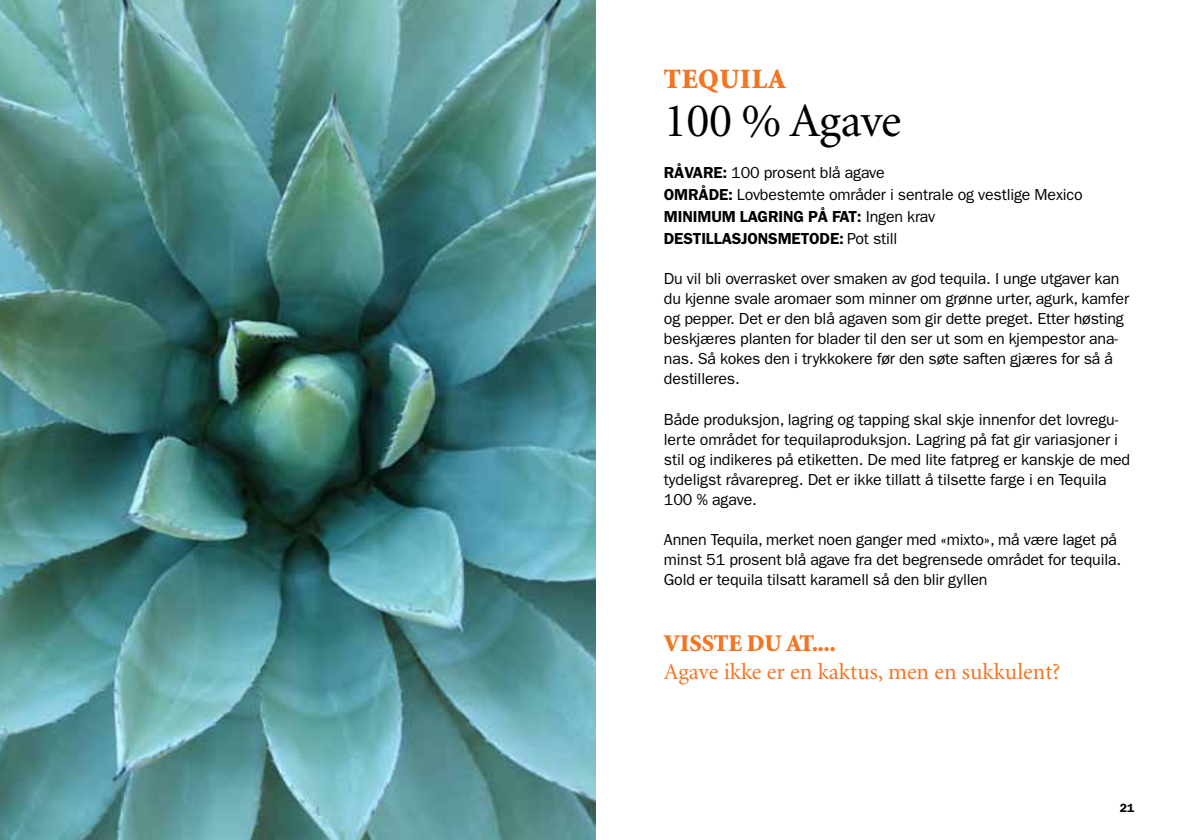
<style>
.page{position:relative;width:1191px;height:840px;background:#fff}
.page>*{position:absolute;margin:0;border:0;box-sizing:border-box;transform-origin:0 0}
.t1{font:48px "Minion LT";letter-spacing:-.02em;color:#000}
.t2{font:900 28px "Minion LT";color:#f47421}
.t3{font:900 24px "Minion LT";color:#f47421}
.t4{font:23px "Minion LT";color:#f47421}
.t5{font:16px/20px "Franklin Gothic LT";letter-spacing:-.01em;color:#000}
.t6{font:600 12px "Franklin Gothic LT";color:#000}
.s1{font-weight:600}
</style>
<div class="page">
<img style="left:0;top:0;width:595px;height:839px">
<h2 class="t2" style="left:664px;top:65px;width:124px">TEQUILA</h2>
<h1 class="t1" style="left:664px;top:97px;width:239px">100 % Agave</h1>
<p class="t5" style="left:664px;top:162px;width:222px;line-height:22px"><span class="s1">RÅVARE:</span> 100 prosent blå agave<br><span class="s1">OMR</span></p>
<p class="t5" style="left:664px;top:184px;width:420px;line-height:22px;text-indent:35px"><span class="s1">ÅDE:</span> Lovbestemte områder i sentrale og vestlige Mexico<br><span class="s1">MINIMUM LAGRING PÅ FAT:</span> Ingen krav<br><span class="s1">DESTILLASJONSMETODE:</span> Pot still</p>
<p class="t5" style="left:664px;top:269px;width:467px">Du vil bli overrasket over smaken av god tequila. I unge utgaver kan du kjenne svale aromaer som minner om grønne urter, agurk, kamfer og pepper. Det er den blå agaven som gir dette preget. Etter høsting beskjæres planten for blader til den ser ut som en kjempestor ana&shy;nas. Så kokes den i trykkokere før den søte saften gjæres for så å destilleres.</p>
<p class="t5" style="left:664px;top:409px;width:468px">Både produksjon, lagring og tapping skal skje innenfor det lovregu&shy;lerte området for tequilaproduksjon. Lagring på fat gir variasjoner i stil og indikeres på etiketten. De med lite fatpreg er kanskje de med tydeligst råvarepreg. Det er ikke tillatt å tilsette farge i en Tequila 100 % agave.</p>
<p class="t5" style="left:664px;top:529px;width:459px">Annen Tequila, merket noen ganger med «mixto», må være laget på minst 51 prosent blå agave fra det begrensede området for tequila.<br>Gold er tequila tilsatt karamell så den blir gyllen</p>
<h3 class="t3" style="left:664px;top:630px;width:173px">VISSTE DU AT....</h3>
<h3 class="t4" style="left:664px;top:659px;width:398px">Agave ikke er en kaktus, men en sukkulent?</h3>
<p class="t6" style="left:1119px;top:800px;width:16px">21</p>
</div>
